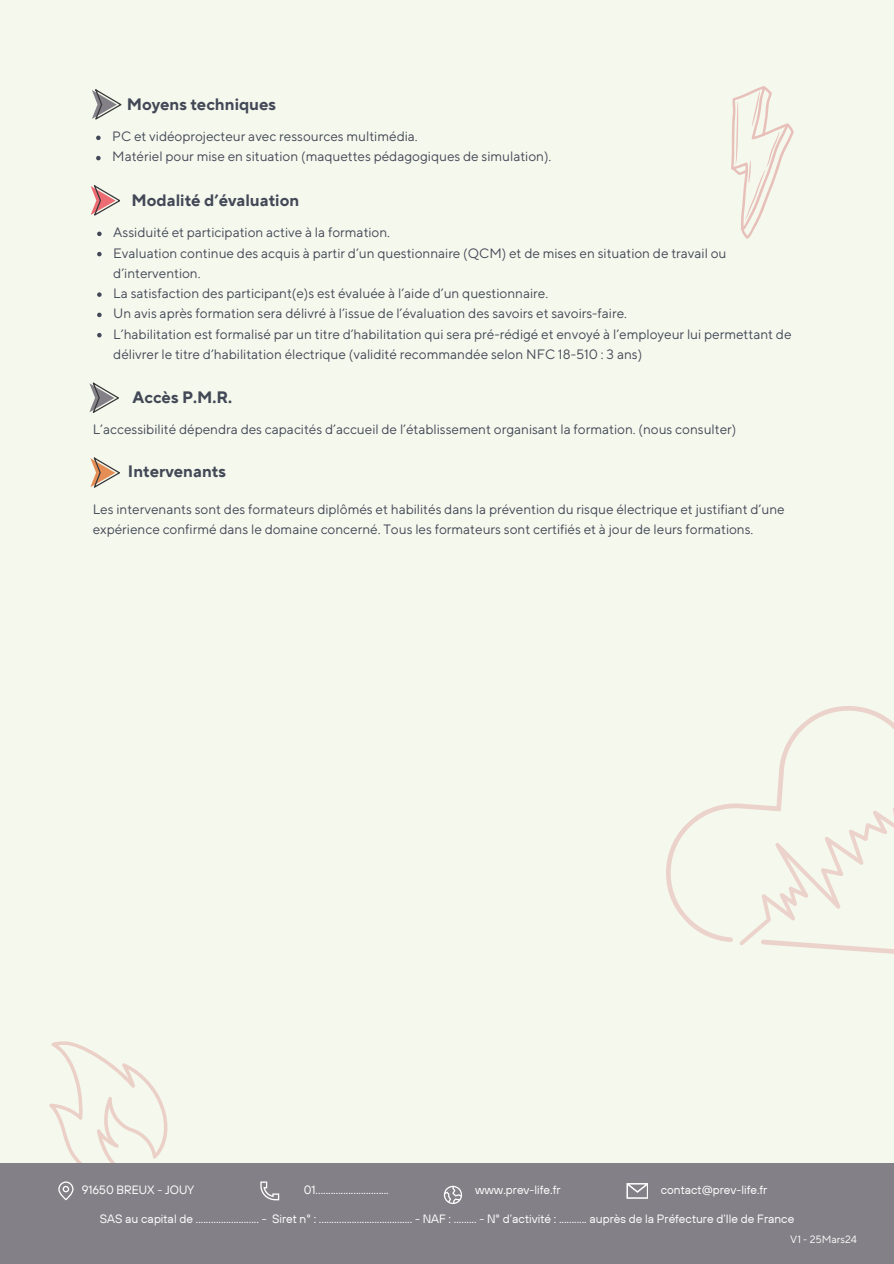
<style>
.page{position:relative;width:894px;height:1264px;background:#fff}
.page>*{position:absolute;margin:0;border:0;box-sizing:border-box;transform-origin:0 0}
.t1{font:700 16.5px "TT Norms Pro";color:#424856}
.t2{font:13.5px/20.2px "TT Norms Pro";color:#424856}
.t3{font:12px "TT Hoves";color:#fff}
.t4{font:10.5px "TT Norms Pro";color:#fff}
</style>
<div class="page">
<div style="left:0;top:0;width:893px;height:1263px;background:#f5f8ed"></div>
<svg style="left:91px;top:185px;width:29px;height:31px"></svg>
<svg style="left:89px;top:382px;width:30px;height:31px"></svg>
<svg style="left:90px;top:457px;width:30px;height:31px"></svg>
<svg style="left:666px;top:706px;width:227px;height:248px"></svg>
<svg style="left:97px;top:231px;width:5px;height:5px"></svg>
<svg style="left:97px;top:252px;width:5px;height:4px"></svg>
<svg style="left:97px;top:292px;width:5px;height:5px"></svg>
<svg style="left:97px;top:312px;width:5px;height:5px"></svg>
<svg style="left:97px;top:333px;width:5px;height:4px"></svg>
<div style="left:0;top:1162px;width:893px;height:101px;background:#838187"></div>
<svg style="left:443px;top:1185px;width:18px;height:18px"></svg>
<svg style="left:260px;top:1181px;width:19px;height:19px"></svg>
<svg style="left:12px;top:1041px;width:176px;height:159px"></svg>
<svg style="left:626px;top:1183px;width:21px;height:15px"></svg>
<svg style="left:731px;top:86px;width:63px;height:153px"></svg>
<svg style="left:92px;top:89px;width:29px;height:31px"></svg>
<svg style="left:96px;top:136px;width:5px;height:4px"></svg>
<svg style="left:96px;top:156px;width:5px;height:4px"></svg>
<p class="t1" style="left:127px;top:94px;width:151px">Moyens techniques</p>
<h1 class="t2" style="left:112px;top:127px;width:307px">PC et vidéoprojecteur avec ressources multimédia.</h1>
<h2 class="t2" style="left:112px;top:147px;width:440px">Matériel pour mise en situation (maquettes pédagogiques de simulation).</h2>
<p class="t1" style="left:131px;top:190px;width:169px">Modalité d’évaluation</p>
<h1 class="t2" style="left:113px;top:223px;width:278px">Assiduité et participation active à la formation.</h1>
<p class="t2" style="left:113px;top:243px;width:614px">Evaluation continue des acquis à partir d’un questionnaire (QCM) et de mises en situation de travail ou d’intervention.</p>
<p class="t2" style="left:113px;top:284px;width:436px">La satisfaction des participant(e)s est évaluée à l’aide d’un questionnaire.</p>
<p class="t2" style="left:113px;top:304px;width:515px">Un avis après formation sera délivré à l’issue de l’évaluation des savoirs et savoirs-faire.</p>
<h1 class="t2" style="left:113px;top:324px;width:679px">L’habilitation est formalisé par un titre d’habilitation qui sera pré-rédigé et envoyé à l’employeur lui permettant de délivrer le titre d’habilitation électrique (validité recommandée selon NFC 18-510 : 3 ans)</h1>
<p class="t1" style="left:132px;top:387px;width:101px">Accès P.M.R.</p>
<p class="t2" style="left:93px;top:420px;width:645px">L’accessibilité dépendra des capacités d’accueil de l’établissement organisant la formation. (nous consulter)</p>
<p class="t1" style="left:128px;top:461px;width:99px">Intervenants</p>
<p class="t2" style="left:93px;top:499px;width:693px">Les intervenants sont des formateurs diplômés et habilités dans la prévention du risque électrique et justifiant d’une expérience confirmé dans le domaine concerné. Tous les formateurs sont certifiés et à jour de leurs formations.</p>
<p class="t3" style="left:82px;top:1181px;width:114px">91650 BREUX - JOUY</p>
<h1 class="t3" style="left:304px;top:1181px;width:86px">01.............................</h1>
<p class="t3" style="left:475px;top:1181px;width:87px">www.prev-life.fr</p>
<p class="t3" style="left:660px;top:1181px;width:108px">contact@prev-life.fr</p>
<h2 class="t3" style="left:100px;top:1210px;width:695px">SAS au capital de ......................... - Siret n° : ..................................... - NAF : ......... - N° d’activité : ........... auprès de la Préfecture d’Ile de France</h2>
<p class="t4" style="left:790px;top:1233px;width:68px">V1 - 25Mars24</p>
</div>
